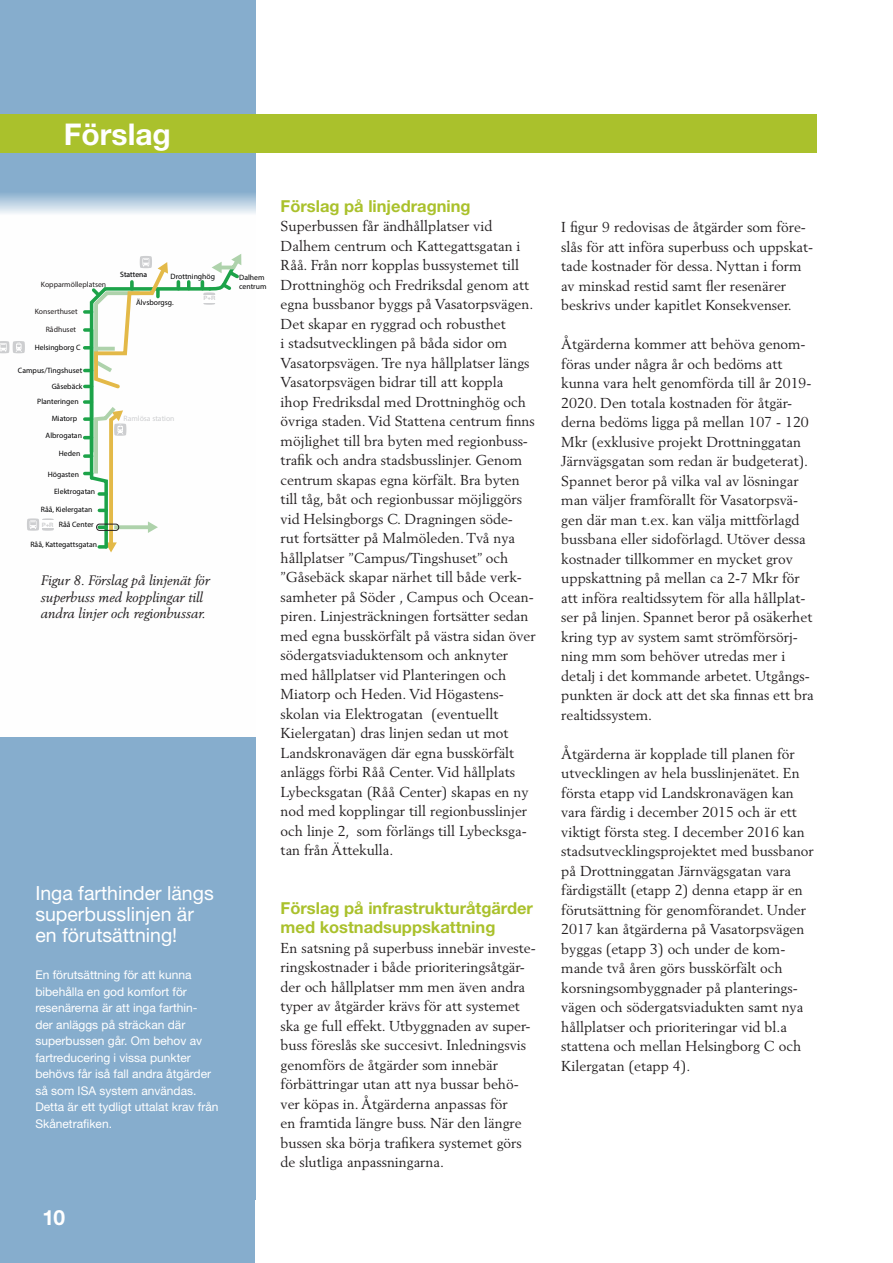
<style>
.page{position:relative;width:893px;height:1263px;background:#fff}
.page>*{position:absolute;margin:0;border:0;box-sizing:border-box;transform-origin:0 0}
.t1{font:700 30px "Helvetica Neue LT Std";color:#fff}
.t2{font:700 21px "Helvetica Neue LT Std";color:#fff}
.t3{font:19.5px/21px "Helvetica Neue LT Std";color:#fff}
.t4{font:700 16.5px/19.5px "Helvetica Neue LT Std";color:#aac12c}
.t5{font:14.25px/19.5px "Berling LT Std";color:#231f20}
.t6{font:italic 13.5px/16.2px "Berling LT Std";color:#231f20}
.t7{font:12px/16.5px "Helvetica Neue LT Std";color:#fff}
.t8{font:7.8px/9.3px "Myriad Pro";color:#000001}
.t9{font:7.8px "Myriad Pro";color:#231f20}
.t10{font:7.8px "Myriad Pro";color:#cdced0}
.t11{font:700 6px "Helvetica Neue LT Std";color:#cdced0}
</style>
<div class="page">
<div style="left:0;top:1199px;width:255px;height:64px;background:#86adcd"></div>
<svg style="left:0;top:0;width:256px;height:1200px"></svg>
<div style="left:0;top:737px;width:256px;height:462px;background:#86adcd"></div>
<svg style="left:0;top:341px;width:25px;height:12px"></svg>
<svg style="left:27px;top:518px;width:27px;height:13px"></svg>
<div style="left:41px;top:521px;width:14px;height:7px;background:#fff"></div>
<svg style="left:85px;top:254px;width:157px;height:298px"></svg>
<div style="left:0;top:115px;width:816px;height:38px;background:#aac12c"></div>
<h1 class="t1" style="left:64px;top:115px;width:109px">Förslag</h1>
<p class="t9" style="left:41px;top:279px;width:67px">Kopparmölleplatsen</p>
<p class="t9" style="left:35px;top:307px;width:44px">Konserthuset</p>
<p class="t9" style="left:46px;top:325px;width:32px">Rådhuset</p>
<p class="t8" style="left:35px;top:342px;width:47px">Helsingborg C</p>
<p class="t8" style="left:18px;top:362px;width:66px;line-height:16.5px;text-align:right">Campus/Tingshuset<br>Gåsebäck</p>
<p class="t8" style="left:37px;top:397px;width:43px">Planteringen</p>
<p class="t8" style="left:52px;top:413px;width:27px">Miatorp</p>
<p class="t8" style="left:46px;top:430px;width:38px">Albrogatan</p>
<p class="t8" style="left:59px;top:449px;width:23px">Heden</p>
<p class="t8" style="left:48px;top:469px;width:33px">Högasten</p>
<p class="t8" style="left:54px;top:487px;width:43px">Elektrogatan</p>
<p class="t8" style="left:41px;top:505px;width:53px">Råå, Kielergatan</p>
<p class="t8" style="left:59px;top:519px;width:36px">Råå Center</p>
<p class="t11" style="left:42px;top:521px;width:13px">P+R</p>
<p class="t8" style="left:30px;top:539px;width:68px">Råå, Kattegattsgatan</p>
<p class="t8" style="left:120px;top:269px;width:29px">Stattena</p>
<p class="t8" style="left:171px;top:271px;width:46px">Drottninghög</p>
<p class="t8" style="left:239px;top:273px;width:29px">Dalhem centrum</p>
<p class="t8" style="left:136px;top:297px;width:39px">Älvsborgsg.</p>
<p class="t11" style="left:204px;top:294px;width:13px">P+R</p>
<p class="t10" style="left:124px;top:413px;width:53px">Ramlösa station</p>
<p class="t6" style="left:41px;top:573px;width:170px">Figur 8. Förslag på linjenät för superbuss med kopplingar till andra linjer och regionbussar.</p>
<h3 class="t3" style="left:35px;top:882px;width:180px">I nga farthinder längs superbusslinjen är en förutsättning!</h3>
<p class="t7" style="left:35px;top:967px;width:177px">En förutsättning för att kunna bibehålla en god komfort för resenärerna är att inga farthin&shy;der anläggs på sträckan där superbussen går. Om behov av fartreducering i vissa punkter behövs får iså fall andra åtgärder så som ISA</p>
<p class="t7" style="left:35px;top:1082px;width:185px;text-indent:64px">system användas.<br>Detta är ett tydligt uttalat krav från<br>Skånetrafiken.</p>
<p class="t4" style="left:281px;top:196px;width:191px">Förslag på linjedragning</p>
<p class="t5" style="left:281px;top:216px;width:257px">Superbussen får ändhållplatser vid Dalhem centrum och Kattegattsgatan i Råå. Från norr kopplas bussystemet till Drottninghög och Fredriksdal genom att egna bussbanor byggs på Vasatorpsvägen.<br>Det skapar en ryggrad och robusthet<br>i stadsutvecklingen på båda sidor om Vasatorpsvägen. Tre nya hållplatser längs Vasatorpsvägen bidrar till att koppla<br>ihop Fredriksdal med Drottninghög och övriga staden. Vid Stattena centrum finns möjlighet till bra byten med regionbuss&shy;trafik och andra stadsbusslinjer. Genom centrum skapas egna körfält. Bra byten till tåg, båt och regionbussar möjliggörs vid Helsingborgs C. Dragningen söde-<br>rut fortsätter på Malmöleden. Två nya hållplatser ”Campus/Tingshuset” och ”Gåsebäck skapar närhet till både verk&shy;samheter på Söder , Campus och Ocean&shy;piren. Linjesträckningen fortsätter sedan med egna busskörfält på västra sidan över södergatsviaduktensom och anknyter med hållplatser vid Planteringen och Miatorp och Heden. Vid Högastens&shy;skolan via Elektrogatan (eventuellt Kielergatan) dras linjen sedan ut mot Landskronavägen där egna busskörfält anläggs förbi Råå Center. Vid hållplats Lybecksgatan (Råå Center) skapas en ny nod med kopplingar till regionbusslinjer och linje 2, som förlängs till Lybecksga&shy;tan från Ättekulla.</p>
<p class="t4" style="left:281px;top:898px;width:254px">Förslag på infrastrukturåtgärder med kostnadsuppskattning</p>
<p class="t5" style="left:281px;top:938px;width:257px">En satsning på superbuss innebär investe&shy;ringskostnader i både prioriteringsåtgär&shy;der och hållplatser mm men även andra typer av åtgärder krävs för att systemet ska ge full effekt. Utbyggnaden av super&shy;buss föreslås ske succesivt. Inledningsvis genomförs de åtgärder som innebär förbättringar utan att nya bussar behö&shy;ver köpas in. Åtgärderna anpassas för<br>en framtida längre buss. När den längre bussen ska börja trafikera systemet görs de slutliga anpassningarna.</p>
<h2 class="t2" style="left:43px;top:1204px;width:24px">10</h2>
<p class="t5" style="left:561px;top:217px;width:253px">I figur 9 redovisas de åtgärder som före&shy;slås för att införa superbuss och uppskat&shy;tade kostnader för dessa. Nyttan i form av minskad restid samt fler resenärer beskrivs under kapitlet Konsekvenser.</p>
<p class="t5" style="left:561px;top:334px;width:254px">Åtgärderna kommer att behöva genom&shy;föras under några år och bedöms att kunna vara helt genomförda till år 2019- 2020. Den totala kostnaden för åtgär&shy;derna bedöms ligga på mellan 107 - 120<br>Mkr (exklusive projekt Drottninggatan Järnvägsgatan som redan är budgeterat).<br>Spannet beror på vilka val av lösningar man väljer framförallt för Vasatorpsvä&shy;gen där man t.ex. kan välja mittförlagd bussbana eller sidoförlagd. Utöver dessa kostnader tillkommer en mycket grov uppskattning på mellan ca 2-7 Mkr för att införa realtidssytem för alla hållplat&shy;ser på linjen. Spannet beror på osäkerhet kring typ av system samt strömförsörj&shy;ning mm som behöver utredas mer i detalj i det kommande arbetet. Utgångs&shy;punkten är dock att det ska finnas ett bra realtidssystem.</p>
<p class="t5" style="left:561px;top:744px;width:254px">Åtgärderna är kopplade till planen för utvecklingen av hela busslinjenätet. En första etapp vid Landskronavägen kan vara färdig i december 2015 och är ett viktigt första steg. I december 2016 kan stadsutvecklingsprojektet med bussbanor på Drottninggatan Järnvägsgatan vara färdigställt (etapp 2) denna etapp är en förutsättning för genomförandet. Under 2017 kan åtgärderna på Vasatorpsvägen byggas (etapp 3) och under de kom&shy;mande två åren görs busskörfält och korsningsombyggnader på planterings&shy;vägen och södergatsviadukten samt nya hållplatser och prioriteringar vid bl.a stattena och mellan Helsingborg C och Kilergatan (etapp 4).</p>
</div>
